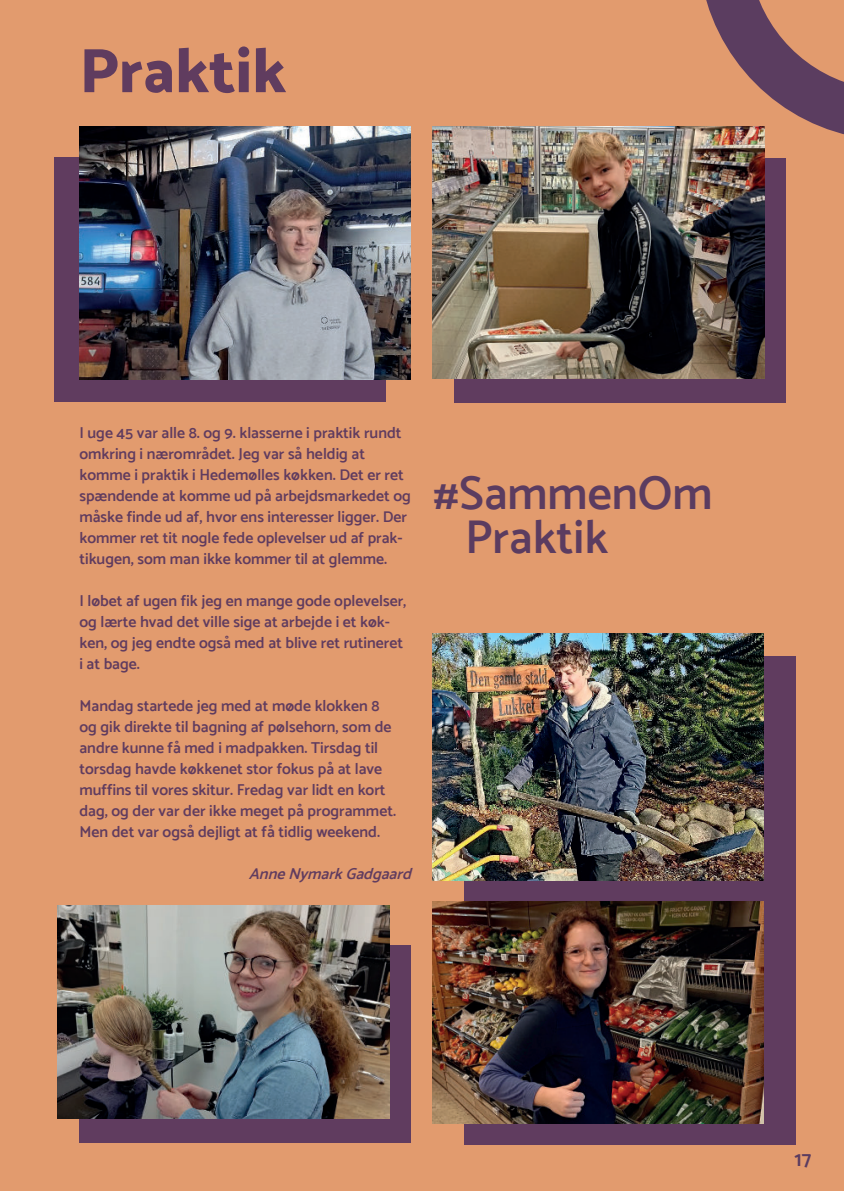
<style>
.page{position:relative;width:844px;height:1191px;background:#fff}
.page>*{position:absolute;margin:0;border:0;box-sizing:border-box;transform-origin:0 0}
.t1{font:800 63px "Catamaran";color:#603c5f}
.t2{font:600 47.25px/43.8px "Catamaran";color:#5b3c60}
.t3{font:600 21px "Catamaran";color:#5b3c60}
.t4{font:600 15.75px/21px "Catamaran";color:#603c5f}
.t5{font:italic 600 15.75px "Catamaran";color:#603c5f}
</style>
<div class="page">
<div style="left:0;top:0;width:843px;height:1191px;background:#e29b6e"></div>
<svg style="left:706px;top:0;width:137px;height:139px"></svg>
<div style="left:54px;top:157px;width:331px;height:245px;background:#603c5f"></div>
<img style="left:79px;top:126px;width:331px;height:253px">
<div style="left:464px;top:656px;width:331px;height:489px;background:#603c5f"></div>
<img style="left:432px;top:901px;width:331px;height:222px">
<img style="left:432px;top:634px;width:331px;height:246px">
<div style="left:80px;top:945px;width:330px;height:197px;background:#603c5f"></div>
<img style="left:58px;top:905px;width:331px;height:213px">
<div style="left:455px;top:158px;width:330px;height:244px;background:#603c5f"></div>
<img style="left:432px;top:126px;width:332px;height:252px">
<h1 class="t1" style="left:79px;top:41px;width:208px">Praktik</h1>
<p class="t4" style="left:79px;top:421px;width:333px">I uge 45 var alle 8. og 9. klasserne i praktik rundt omkring i nærområdet. Jeg var så heldig at komme i praktik i Hedemølles køkken. Det er ret spændende at komme ud på arbejdsmarkedet og måske finde ud af, hvor ens interesser ligger. Der kommer ret tit nogle fede oplevelser ud af prak&shy;tikugen, som man ikke kommer til at glemme.</p>
<p class="t4" style="left:79px;top:589px;width:328px">I løbet af ugen fik jeg en mange gode oplevelser, og lærte hvad det ville sige at arbejde i et køk&shy;ken, og jeg endte også med at blive ret rutineret i at bage.</p>
<p class="t4" style="left:79px;top:694px;width:318px">Mandag startede jeg med at møde klokken 8 og gik direkte til bagning af pølsehorn, som de andre kunne få med i madpakken. Tirsdag til torsdag havde køkkenet stor fokus på at lave muffins til vores skitur. Fredag var lidt en kort dag, og der var der ikke meget på programmet.<br>Men det var også dejligt at få tidlig weekend.</p>
<p class="t5" style="left:249px;top:864px;width:168px">AnneNymarkGadgaard</p>
<h2 class="t2" style="left:465px;top:470px;width:249px;text-indent:-32px">#SammenOm<br>Praktik</h2>
<h3 class="t3" style="left:794px;top:1146px;width:18px">17</h3>
</div>
